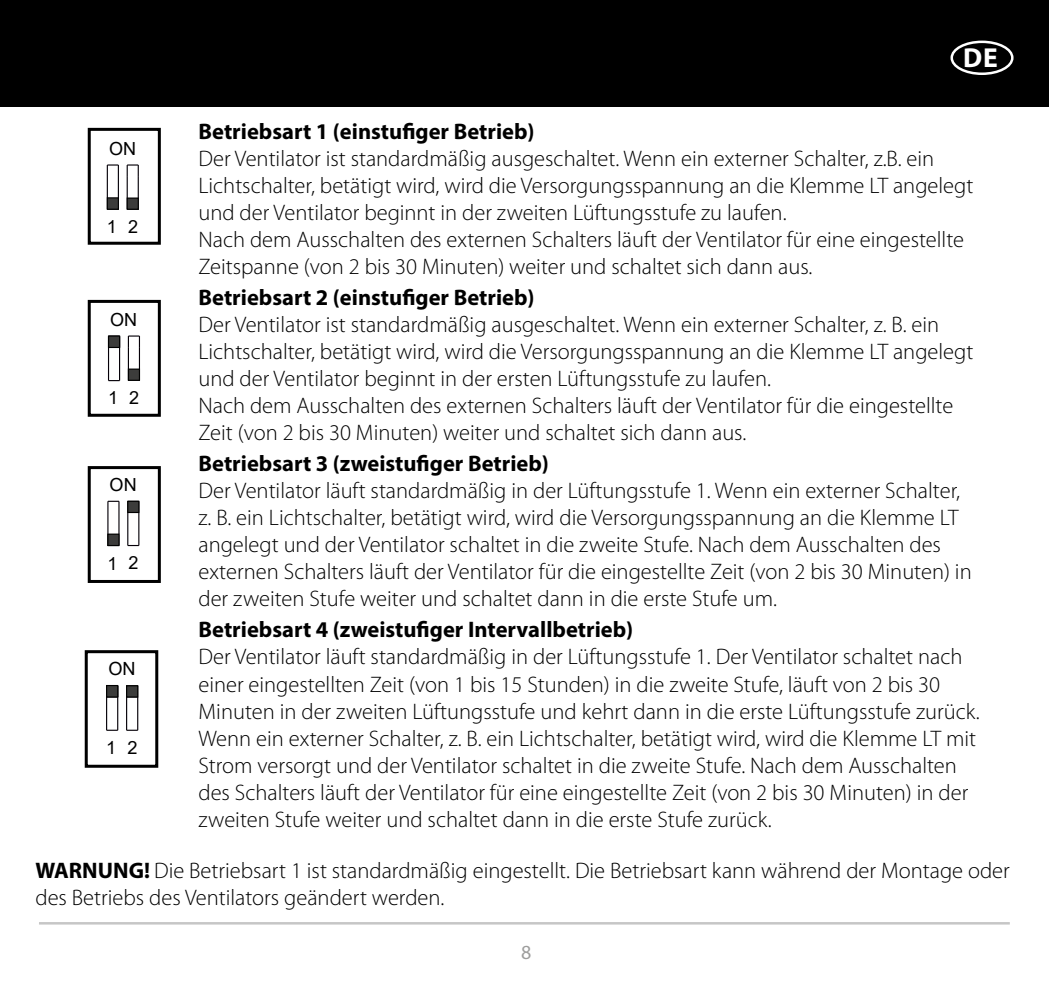
<style>
.page{position:relative;width:1049px;height:993px;background:#fff}
.page>*{position:absolute;margin:0;border:0;box-sizing:border-box;transform-origin:0 0}
.t1{font:700 27.5px "Myriad Pro";color:#fff}
.t2{font:300 22.5px/27px "Myriad Pro";color:#000}
.t3{font:700 22.5px "Myriad Pro";color:#000}
.t4{font:20px "Myriad Pro";color:#9d9d9c}
.t5{font:18.25px "Arial";color:#000}
.t6{font:18px "Arial";color:#000}
.s1{font-weight:700}
</style>
<div class="page">
<div style="left:0;top:0;width:1049px;height:106px;background:#000"></div>
<div style="left:950px;top:41px;width:63px;height:34px;border:2px solid #fff;border-radius:50%"></div>
<hr style="left:39px;top:921px;width:971px;height:3px;background:#c6c6c6">
<svg style="left:127px;top:164px;width:12px;height:12px"></svg>
<hr style="left:138px;top:176px;width:1px;height:33px;background:#050008">
<hr style="left:127px;top:176px;width:1px;height:33px;background:#050008">
<hr style="left:118px;top:165px;width:1px;height:33px;background:#050008">
<hr style="left:107px;top:165px;width:1px;height:33px;background:#050008">
<div style="left:107px;top:198px;width:11px;height:11px;background:#3c3c3b"></div>
<div style="left:107px;top:197px;width:12px;height:13px;border:1px solid #000"></div>
<div style="left:127px;top:198px;width:11px;height:11px;background:#3c3c3b"></div>
<div style="left:127px;top:197px;width:12px;height:13px;border:1px solid #000"></div>
<div style="left:88px;top:128px;width:73px;height:117px;border:3px solid #000"></div>
<svg style="left:128px;top:335px;width:12px;height:12px"></svg>
<hr style="left:139px;top:347px;width:1px;height:33px;background:#050008">
<hr style="left:128px;top:347px;width:1px;height:33px;background:#050008">
<hr style="left:119px;top:336px;width:1px;height:44px;background:#050008">
<hr style="left:108px;top:336px;width:1px;height:44px;background:#050008">
<div style="left:109px;top:336px;width:11px;height:11px;background:#3c3c3b"></div>
<div style="left:108px;top:335px;width:12px;height:13px;border:1px solid #000"></div>
<div style="left:128px;top:369px;width:11px;height:11px;background:#3c3c3b"></div>
<div style="left:128px;top:368px;width:12px;height:13px;border:1px solid #000"></div>
<div style="left:88px;top:300px;width:73px;height:116px;border:3px solid #000"></div>
<hr style="left:138px;top:512px;width:1px;height:33px;background:#050008">
<hr style="left:127px;top:512px;width:1px;height:33px;background:#050008">
<hr style="left:118px;top:501px;width:2px;height:33px;background:#050008">
<hr style="left:107px;top:501px;width:1px;height:33px;background:#050008">
<div style="left:108px;top:534px;width:11px;height:11px;background:#3c3c3b"></div>
<div style="left:107px;top:533px;width:13px;height:13px;border:1px solid #000"></div>
<div style="left:128px;top:501px;width:11px;height:11px;background:#3c3c3b"></div>
<div style="left:127px;top:500px;width:12px;height:13px;border:1px solid #000"></div>
<svg style="left:128px;top:544px;width:11px;height:2px"></svg>
<div style="left:88px;top:466px;width:73px;height:116px;border:3px solid #000"></div>
<hr style="left:137px;top:696px;width:1px;height:34px;background:#050008">
<hr style="left:126px;top:696px;width:1px;height:34px;background:#050008">
<hr style="left:117px;top:685px;width:1px;height:45px;background:#050008">
<hr style="left:106px;top:685px;width:1px;height:45px;background:#050008">
<div style="left:107px;top:685px;width:11px;height:11px;background:#3c3c3b"></div>
<div style="left:106px;top:684px;width:12px;height:13px;border:1px solid #000"></div>
<div style="left:127px;top:685px;width:11px;height:11px;background:#3c3c3b"></div>
<div style="left:126px;top:685px;width:12px;height:12px;border:1px solid #000"></div>
<div style="left:85px;top:650px;width:73px;height:117px;border:3px solid #000"></div>
<p class="t6" style="left:109px;top:136px;width:29px">ON</p>
<p class="t6" style="left:107px;top:214px;width:33px">1 2</p>
<p class="t6" style="left:110px;top:307px;width:29px">ON</p>
<p class="t6" style="left:108px;top:385px;width:33px">1 2</p>
<p class="t6" style="left:110px;top:472px;width:29px">ON</p>
<p class="t6" style="left:107px;top:550px;width:33px">1 2</p>
<p class="t1" style="left:963px;top:40px;width:36px">DE</p>
<p class="t3" style="left:198px;top:117px;width:338px">Betriebsart 1 (einstufiger Betrieb)</p>
<p class="t2" style="left:198px;top:145px;width:776px">Der Ventilator ist standardmäßig ausgeschaltet. Wenn ein externer Schalter, z.B. ein Lichtschalter, betätigt wird, wird die Versorgungsspannung an die Klemme LT angelegt und der Ventilator beginnt in der zweiten Lüftungsstufe zu laufen.<br>Nach dem Ausschalten des externen Schalters läuft der Ventilator für eine eingestellte Zeitspanne (von 2 bis 30 Minuten) weiter und schaltet sich dann aus.</p>
<p class="t3" style="left:198px;top:283px;width:338px">Betriebsart 2 (einstufiger Betrieb)</p>
<p class="t2" style="left:198px;top:311px;width:776px">Der Ventilator ist standardmäßig ausgeschaltet. Wenn ein externer Schalter, z. B. ein Lichtschalter, betätigt wird, wird die Versorgungsspannung an die Klemme LT angelegt und der Ventilator beginnt in der ersten Lüftungsstufe zu laufen.<br>Nach dem Ausschalten des externen Schalters läuft der Ventilator für die eingestellte Zeit (von 2 bis 30 Minuten) weiter und schaltet sich dann aus.</p>
<p class="t3" style="left:198px;top:449px;width:352px">Betriebsart 3 (zweistufiger Betrieb)</p>
<p class="t2" style="left:198px;top:477px;width:775px">Der Ventilator läuft standardmäßig in der Lüftungsstufe 1. Wenn ein externer Schalter, z. B. ein Lichtschalter, betätigt wird, wird die Versorgungsspannung an die Klemme LT angelegt und der Ventilator schaltet in die zweite Stufe. Nach dem Ausschalten des externen Schalters läuft der Ventilator für die eingestellte Zeit (von 2 bis 30 Minuten) in der zweiten Stufe weiter und schaltet dann in die erste Stufe um.</p>
<p class="t3" style="left:198px;top:615px;width:436px">Betriebsart 4 (zweistufiger Intervallbetrieb)</p>
<p class="t2" style="left:198px;top:643px;width:783px">Der Ventilator läuft standardmäßig in der Lüftungsstufe 1. Der Ventilator schaltet nach einer eingestellten Zeit (von 1 bis 15 Stunden) in die zweite Stufe, läuft von 2 bis 30<br>Minuten in der zweiten Lüftungsstufe und kehrt dann in die erste Lüftungsstufe zurück.<br>Wenn ein externer Schalter, z. B. ein Lichtschalter, betätigt wird, wird die Klemme LT mit Strom versorgt und der Ventilator schaltet in die zweite Stufe. Nach dem Ausschalten des Schalters läuft der Ventilator für eine eingestellte Zeit (von 2 bis 30 Minuten) in der zweiten Stufe weiter und schaltet dann in die erste Stufe zurück.</p>
<p class="t2" style="left:35px;top:856px;width:976px"><span class="s1">WARNUNG!</span> Die Betriebsart 1 ist standardmäßig eingestellt. Die Betriebsart kann während der Montage oder des Betriebs des Ventilators geändert werden.</p>
<p class="t5" style="left:108px;top:656px;width:29px">ON</p>
<p class="t5" style="left:106px;top:735px;width:33px">1 2</p>
<p class="t4" style="left:521px;top:939px;width:12px">8</p>
</div>
